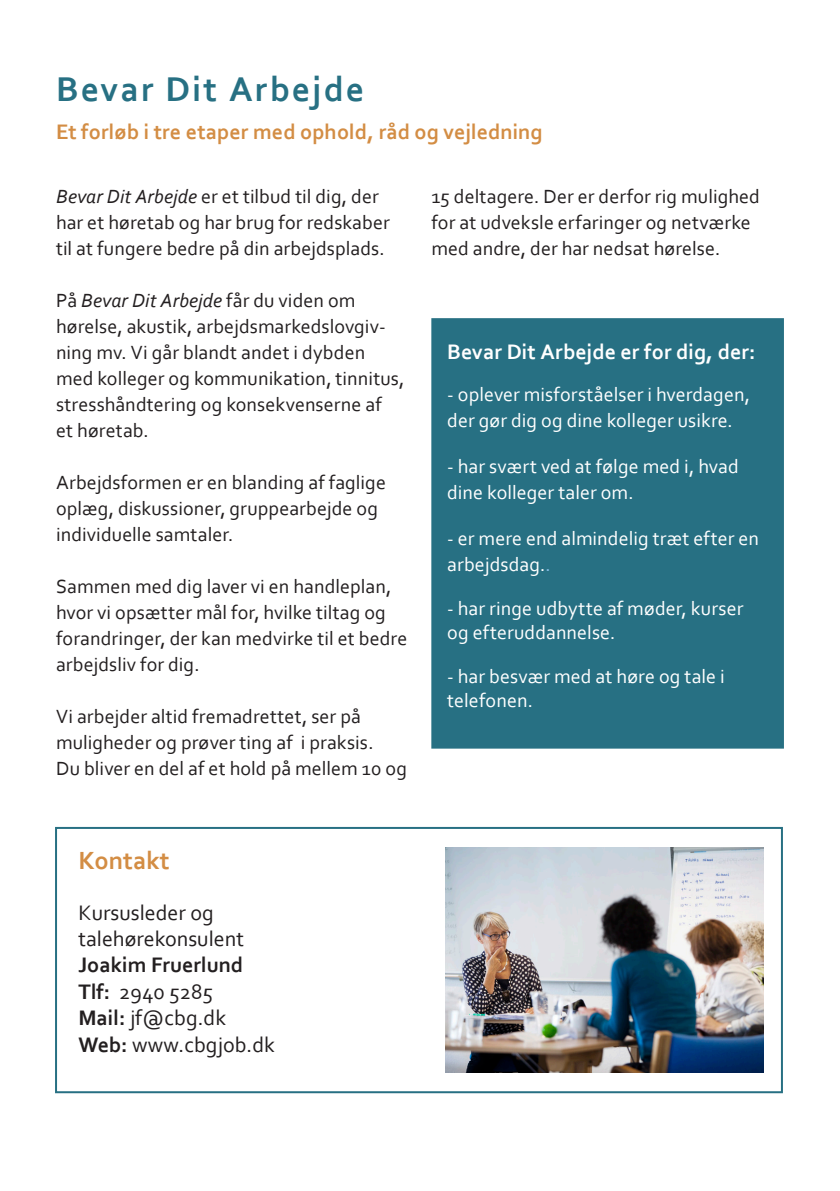
<style>
.page{position:relative;width:840px;height:1191px;background:#fff}
.page>*{position:absolute;margin:0;border:0;box-sizing:border-box;transform-origin:0 0}
.Overskrift_-_lyseblå{font:700 36px "Corbel";letter-spacing:.06em;color:#277083}
.t1{font:700 26px "Corbel";color:#d38d44}
.t2{font:22px "Corbel";color:#231f20}
.Rubrik_-_grå{font:700 22px "Corbel";letter-spacing:.005em;color:#d38d44}
.Brødtekst{font:700 22px "Corbel";letter-spacing:.005em;color:#fff}
.t3{font:700 22px "Corbel";color:#231f20}
.Brødtekst-2{font:20px/26px "Corbel";letter-spacing:.005em;color:#231f20}
.Brødtekst-3{font:20px/26px "Corbel";letter-spacing:.005em;color:#fff}
.Overskrift_-_lyseblå-2{font:20px/24px "Corbel";letter-spacing:.005em;color:#fff}
.s1{font-style:italic}
.s2{color:#85bbe5}
.s3{font-weight:700}
</style>
<div class="page">
<div style="left:431px;top:318px;width:352px;height:430px;background:#277083;border:2px solid #277083"></div>
<div style="left:55px;top:827px;width:727px;height:266px;border:2px solid #277083"></div>
<img style="left:445px;top:848px;width:317px;height:224px">
<p class="Overskrift_-_lyseblå" style="left:56px;top:66px;width:309px">Bevar Dit Arbejde</p>
<p class="Rubrik_-_grå" style="left:56px;top:118px;width:488px">Et forløb i tre etaper med ophold, råd og vejledning</p>
<p class="Brødtekst-2" style="left:56px;top:182px;width:335px"><span class="s1">Bevar Dit Arbejde</span> er et tilbud til dig, der har et høretab og har brug for redskaber til at fungere bedre på din arbejdsplads.</p>
<p class="Brødtekst-2" style="left:56px;top:286px;width:349px">På <span class="s1">Bevar Dit Arbejde</span> får du viden om hørelse, akustik, arbejdsmarkedslovgiv&shy;ning mv. Vi går blandt andet i dybden med kolleger og kommunikation, tinnitus, stresshåndtering og konsekvenserne af</p>
<p class="Brødtekst-2" style="left:56px;top:416px;width:94px">et høretab.</p>
<p class="Brødtekst-2" style="left:56px;top:468px;width:331px">Arbejdsformen er en blanding af faglige oplæg, diskussioner, gruppearbejde og individuelle samtaler.</p>
<p class="Brødtekst-2" style="left:56px;top:572px;width:352px">Sammen med dig laver vi en handleplan, hvor vi opsætter mål for, hvilke tiltag og forandringer, der kan medvirke til et bedre arbejdsliv for dig.</p>
<p class="Brødtekst-2" style="left:56px;top:702px;width:306px">Vi arbejder altid fremadrettet, ser på</p>
<p class="Brødtekst-2" style="left:56px;top:728px;width:319px">muligheder og prøver ting af i praksis.</p>
<p class="Brødtekst-2" style="left:56px;top:754px;width:352px">Du bliver en del af et hold på mellem 10 og</p>
<p class="Brødtekst-2" style="left:431px;top:182px;width:330px">15 deltagere. Der er derfor rig mulighed for at udveksle erfaringer og netværke med andre, der har nedsat hørelse.</p>
<p class="Brødtekst" style="left:447px;top:338px;width:310px">Bevar Dit Arbejde er for dig, der:</p>
<p class="Brødtekst-3" style="left:447px;top:381px;width:304px">- oplever misforståelser i hverdagen, der gør dig og dine kolleger usikre.</p>
<p class="Brødtekst-3" style="left:447px;top:453px;width:293px">- har svært ved at følge med i, hvad dine kolleger taler om.</p>
<p class="Brødtekst-3" style="left:447px;top:525px;width:313px">- er mere end almindelig træt efter en arbejdsdag.<span class="s2">.</span></p>
<p class="Overskrift_-_lyseblå-2" style="left:447px;top:596px;width:297px">- har ringe udbytte af møder, kurser og efteruddannelse.</p>
<p class="Overskrift_-_lyseblå-2" style="left:447px;top:664px;width:279px">- har besvær med at høre og tale i telefonen.</p>
<p class="t1" style="left:78px;top:844px;width:93px">Kontakt</p>
<p class="t2" style="left:78px;top:898px;width:137px">Kursusleder og</p>
<p class="t2" style="left:78px;top:925px;width:167px">talehørekonsulent</p>
<p class="t3" style="left:78px;top:951px;width:166px">Joakim Fruerlund</p>
<p class="t2" style="left:78px;top:977px;width:136px"><span class="s3">Tlf:</span> 2940 5285</p>
<p class="t2" style="left:78px;top:1004px;width:149px"><span class="s3">Mail:</span> jf@cbg.dk</p>
<p class="t2" style="left:78px;top:1030px;width:198px"><span class="s3">Web:</span> www.cbgjob.dk</p>
</div>
